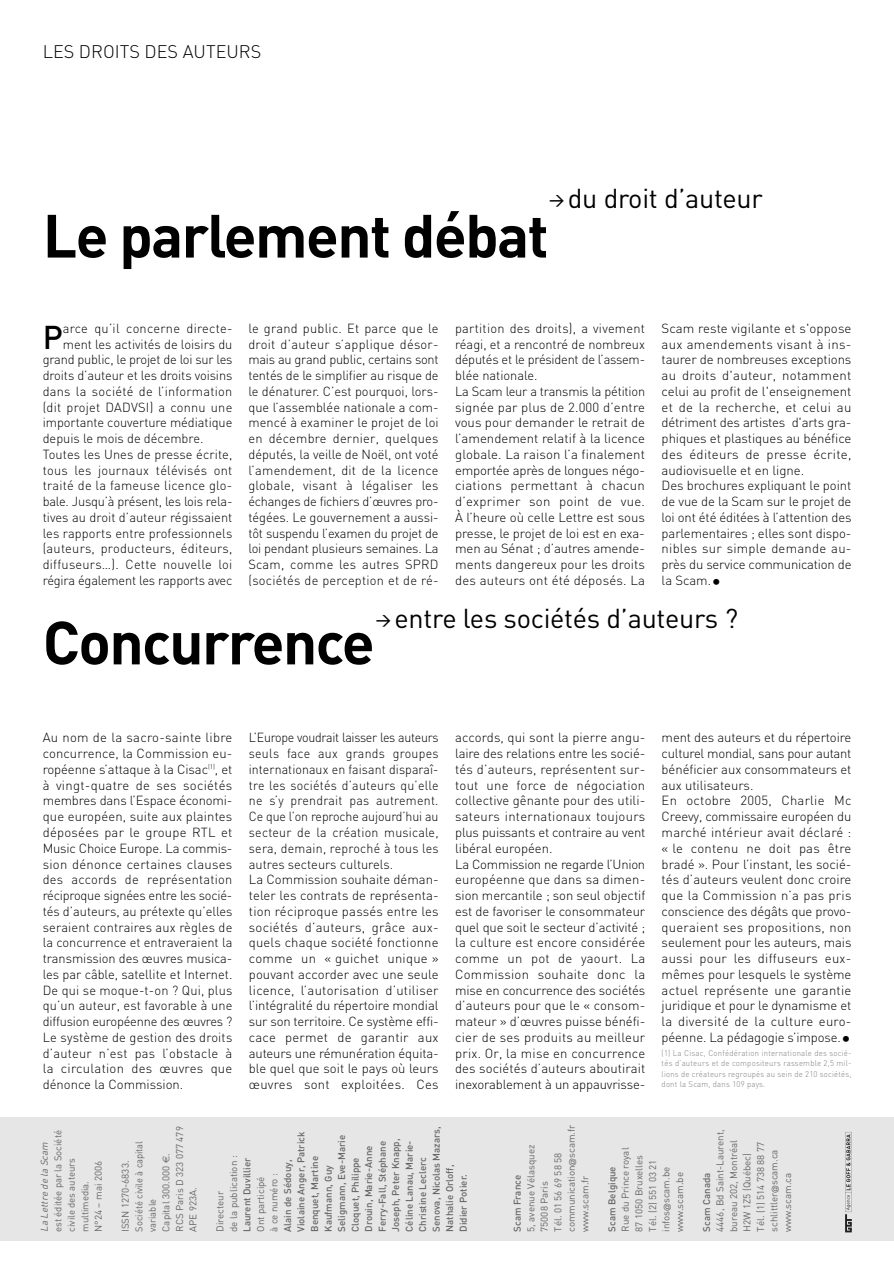
<style>
.page{position:relative;width:894px;height:1265px;background:#fff}
.page>*{position:absolute;margin:0;border:0;box-sizing:border-box;transform-origin:0 0}
.t1{font:700 60px "DIN";letter-spacing:-.025em;color:#000}
.t2{font:500 32.55px "DIN";color:#000}
.t3{font:27px "DIN";letter-spacing:-.01em;color:#000}
.t4{font:300 18px "DIN";color:#000}
.t5{font:300 13.05px/15.8px "DIN";color:#000}
.t6{font:300 13.05px/15.8px "DIN";color:#000;scale:.95 1}
.t7{font:300 13.05px "DIN";letter-spacing:.02em;color:#000}
.t8{font:9.75px/13.5px "DIN";color:#666}
.t9{font:500 9.75px/13.5px "DIN";color:#666}
.t10{font:italic 9.75px "DIN";color:#666}
.t11{font:300 8.25px/10.5px "DIN";letter-spacing:.025em;color:#808080;text-align:justify;scale:.94 1}
.s1{font-weight:500;font-size:15px}
.s2{font-family:"Euro Sans"}
.s3{font-family:"Frutiger";font-weight:300}
</style>
<div class="page">
<div style="left:0;top:1117px;width:893px;height:124px;background:#e6e6e6"></div>
<h3 class="t4" style="left:43px;top:45px;width:220px">LES DROITS DES AUTEURS</h3>
<h3 class="t3" style="left:549px;top:189px;width:215px"><span class="s1">&gt;</span> du droit d’auteur</h3>
<h1 class="t1" style="left:43px;top:214px;width:507px">Le parlement débat</h1>
<h2 class="t2" style="left:43px;top:325px;width:22px">P</h2>
<p class="t7" style="left:63px;top:323px;width:171px">arce qu’il concerne directe-</p>
<p class="t5" style="left:63px;top:337px;width:171px">ment les activités de loisirs du</p>
<p class="t5" style="left:43px;top:353px;width:191px">grand public, le projet de loi sur les</p>
<p class="t5" style="left:43px;top:369px;width:191px">droits d’auteur et les droits voisins</p>
<p class="t7" style="left:43px;top:386px;width:191px">dans la société de l’information</p>
<p class="t7" style="left:43px;top:402px;width:191px">(dit projet DADVSI) a connu une</p>
<p class="t5" style="left:43px;top:416px;width:191px">importante couverture médiatique</p>
<p class="t5" style="left:43px;top:432px;width:162px">depuis le mois de décembre.</p>
<p class="t5" style="left:43px;top:448px;width:191px">Toutes les Unes de presse écrite,</p>
<p class="t7" style="left:43px;top:465px;width:191px">tous les journaux télévisés ont</p>
<p class="t7" style="left:43px;top:481px;width:191px">traité de la fameuse licence glo-</p>
<p class="t5" style="left:43px;top:495px;width:191px">bale. Jusqu’à présent, les lois rela-</p>
<p class="t5" style="left:43px;top:511px;width:191px">tives au droit d’auteur régissaient</p>
<p class="t5" style="left:43px;top:526px;width:191px">les rapports entre professionnels</p>
<p class="t7" style="left:43px;top:544px;width:191px">(auteurs, producteurs, éditeurs,</p>
<p class="t7" style="left:43px;top:560px;width:191px">diffuseurs…). Cette nouvelle loi</p>
<p class="t5" style="left:43px;top:574px;width:191px">régira également les rapports avec</p>
<p class="t5" style="left:248px;top:322px;width:192px;text-align:justify">le grand public. Et parce que le droit d’auteur s’applique désor&shy;mais au grand public, certains sont tentés de le simplifier au risque de le dénaturer. C’est pourquoi, lors&shy;que l’assemblée nationale a com&shy;mencé à examiner le projet de loi en décembre dernier, quelques députés, la veille de Noël, ont voté l’amendement, dit de la licence globale, visant à légaliser les échanges de fichiers d’œuvres pro&shy;tégées. Le gouvernement a aussi&shy;tôt suspendu l’examen du projet de loi pendant plusieurs semaines. La Scam, comme les autres SPRD (sociétés de perception et de ré-</p>
<p class="t5" style="left:455px;top:322px;width:191px">partition des droits), a vivement réagi, et a rencontré de nombreux députés et le président de l’assem&shy;blée nationale.<br>La Scam leur a transmis la pétition signée par plus de 2.000 d’entre vous pour demander le retrait de l’amendement relatif à la licence globale. La raison l’a finalement emportée après de longues négo&shy;ciations permettant à chacun d’exprimer son point de vue.<br>À l’heure où celle Lettre est sous presse, le projet de loi est en exa&shy;men au Sénat ; d’autres amende&shy;ments dangereux pour les droits des auteurs ont été déposés. La</p>
<p class="t5" style="left:661px;top:322px;width:191px">Scam reste vigilante et s'oppose aux amendements visant à ins&shy;taurer de nombreuses exceptions au droits d'auteur, notamment celui au profit de l'enseignement et de la recherche, et celui au détriment des artistes d'arts gra&shy;phiques et plastiques au bénéfice des éditeurs de presse écrite, audiovisuelle et en ligne.<br>Des brochures expliquant le point de vue de la Scam sur le projet de loi ont été éditées à l’attention des parlementaires ; elles sont dispo&shy;nibles sur simple demande au&shy;près du service communication de la Scam.</p>
<h3 class="t3" style="left:376px;top:609px;width:363px"><span class="s1">&gt;</span> entre les sociétés d’auteurs ?</h3>
<h1 class="t1" style="left:43px;top:621px;width:333px">Concurrence</h1>
<p class="t5" style="left:43px;top:731px;width:191px;text-align:justify">Au nom de la sacro-sainte libre concurrence, la Commission eu&shy;ropéenne s’attaque à la Cisac<sup>(1)</sup>, et à vingt-quatre de ses sociétés membres dans l’Espace économi&shy;que européen, suite aux plaintes déposées par le groupe RTL et Music Choice Europe. La commis&shy;sion dénonce certaines clauses des accords de représentation réciproque signées entre les socié&shy;tés d’auteurs, au prétexte qu’elles seraient contraires aux règles de la concurrence et entraveraient la transmission des œuvres musica&shy;les par câble, satellite et Internet.<br>De qui se moque-t-on ? Qui, plus qu’un auteur, est favorable à une diffusion européenne des œuvres ?<br>Le système de gestion des droits d’auteur n’est pas l’obstacle à la circulation des œuvres que dénonce la Commission.</p>
<p class="t6" style="left:249px;top:731px;width:201px">L’Europe voudrait laisser les auteurs seuls face aux grands groupes internationaux en faisant disparaî&shy;tre les sociétés d’auteurs qu’elle ne s’y prendrait pas autrement.<br>Ce que l’on reproche aujourd’hui au secteur de la création musicale, sera, demain, reproché à tous les autres secteurs culturels.<br>La Commission souhaite déman&shy;teler les contrats de représenta&shy;tion réciproque passés entre les sociétés d’auteurs, grâce aux&shy;quels chaque société fonctionne comme un « guichet unique » pouvant accorder avec une seule licence, l’autorisation d’utiliser l’intégralité du répertoire mondial sur son territoire. Ce système effi&shy;cace permet de garantir aux auteurs une rémunération équita&shy;ble quel que soit le pays où leurs œuvres sont exploitées. Ces</p>
<p class="t5" style="left:455px;top:731px;width:192px">accords, qui sont la pierre angu&shy;laire des relations entre les socié&shy;tés d’auteurs, représentent sur&shy;tout une force de négociation collective gênante pour des utili&shy;sateurs internationaux toujours plus puissants et contraire au vent libéral européen.<br>La Commission ne regarde l’Union européenne que dans sa dimen&shy;sion mercantile ; son seul objectif est de favoriser le consommateur quel que soit le secteur d’activité ; la culture est encore considérée comme un pot de yaourt. La<br>Commission souhaite donc la mise en concurrence des sociétés d’auteurs pour que le « consom&shy;mateur » d’œuvres puisse bénéfi&shy;cier de ses produits au meilleur prix. Or, la mise en concurrence des sociétés d’auteurs aboutirait inexorablement à un appauvrisse-</p>
<p class="t5" style="left:661px;top:731px;width:191px">ment des auteurs et du répertoire culturel mondial, sans pour autant bénéficier aux consommateurs et aux utilisateurs.<br>En octobre 2005, Charlie Mc<br>Creevy, commissaire européen du marché intérieur avait déclaré : « le contenu ne doit pas être bradé ». Pour l’instant, les socié&shy;tés d’auteurs veulent donc croire que la Commission n’a pas pris conscience des dégâts que provo&shy;queraient ses propositions, non seulement pour les auteurs, mais aussi pour les diffuseurs eux&shy;mêmes pour lesquels le système actuel représente une garantie juridique et pour le dynamisme et la diversité de la culture euro&shy;péenne. La pédagogie s’impose.</p>
<p class="t11" style="left:661px;top:1048px;width:203px">(1) La Cisac, Confédération internationale des socié&shy;tés d’auteurs et de compositeurs rassemble 2,5 mil&shy;lions de créateurs regroupés au sein de 210 sociétés, dont la Scam, dans 109 pays.</p>
<p class="t10" style="left:41px;top:1231px;width:93px;rotate:-90deg">La Lettre d e la Scam</p>
<p class="t8" style="left:52px;top:1231px;width:103px;rotate:-90deg">est éditée par la Société civile des auteurs multimedia.<br>N°24 – mai 2006</p>
<p class="t8" style="left:120px;top:1231px;width:107px;rotate:-90deg">ISSN 1270-6833.<br>Société civile à capital variable<br>Capital 300.000 <span class="s2">€</span>.<br>RCS Paris D 323 077 479<br>APE 923A.</p>
<p class="t9" style="left:282px;top:1231px;width:107px;rotate:-90deg">Alain de Sédouy,<br>Violaine Anger, Patrick<br>Benquet, Martine<br>Kaufmann, Guy<br>Seligmann, Eve-Marie<br>Cloquet, Philippe<br>Drouin, Marie-Anne<br>Ferry-Fall, Stéphane<br>Joseph, Peter Knapp,<br>Céline Lanau, Marie-<br>Christine Leclerc<br>Senova, Nicolas Mazars,<br>Nathalie Orloff,<br>Didier Potier.</p>
<p class="t8" style="left:214px;top:1231px;width:78px;rotate:-90deg">Directeur<br>de la publication :</p>
<p class="t9" style="left:241px;top:1231px;width:76px;rotate:-90deg">Laurent Duvillier</p>
<p class="t8" style="left:255px;top:1231px;width:60px;rotate:-90deg">Ont participé à ce numéro :</p>
<p class="t8" style="left:525px;top:1231px;width:108px;rotate:-90deg">5, avenue Vélasquez<br>75008 Paris<br>Tél. 01 56 69 58 58 communication<span class="s3">@</span>scam.fr www.scam.fr</p>
<p class="t9" style="left:511px;top:1231px;width:58px;rotate:-90deg">Scam France</p>
<p class="t8" style="left:619px;top:1231px;width:86px;rotate:-90deg">Rue du Prince royal<br>87 1050 Bruxelles<br>Tél. (2) 551 03 21 infos<span class="s3">@</span>scam.be www.scam.be</p>
<p class="t9" style="left:606px;top:1231px;width:67px;rotate:-90deg">Scam Belgique</p>
<p class="t8" style="left:714px;top:1231px;width:104px;rotate:-90deg">4446, Bd Saint-Laurent, bureau 202, Montréal<br>H2W 1Z5 (Québec)<br>Tél. (1) 514 738 88 77 schlittler<span class="s3">@</span>scam.ca www.scam.ca</p>
<p class="t9" style="left:700px;top:1231px;width:61px;rotate:-90deg">Scam Canada</p>
</div>
